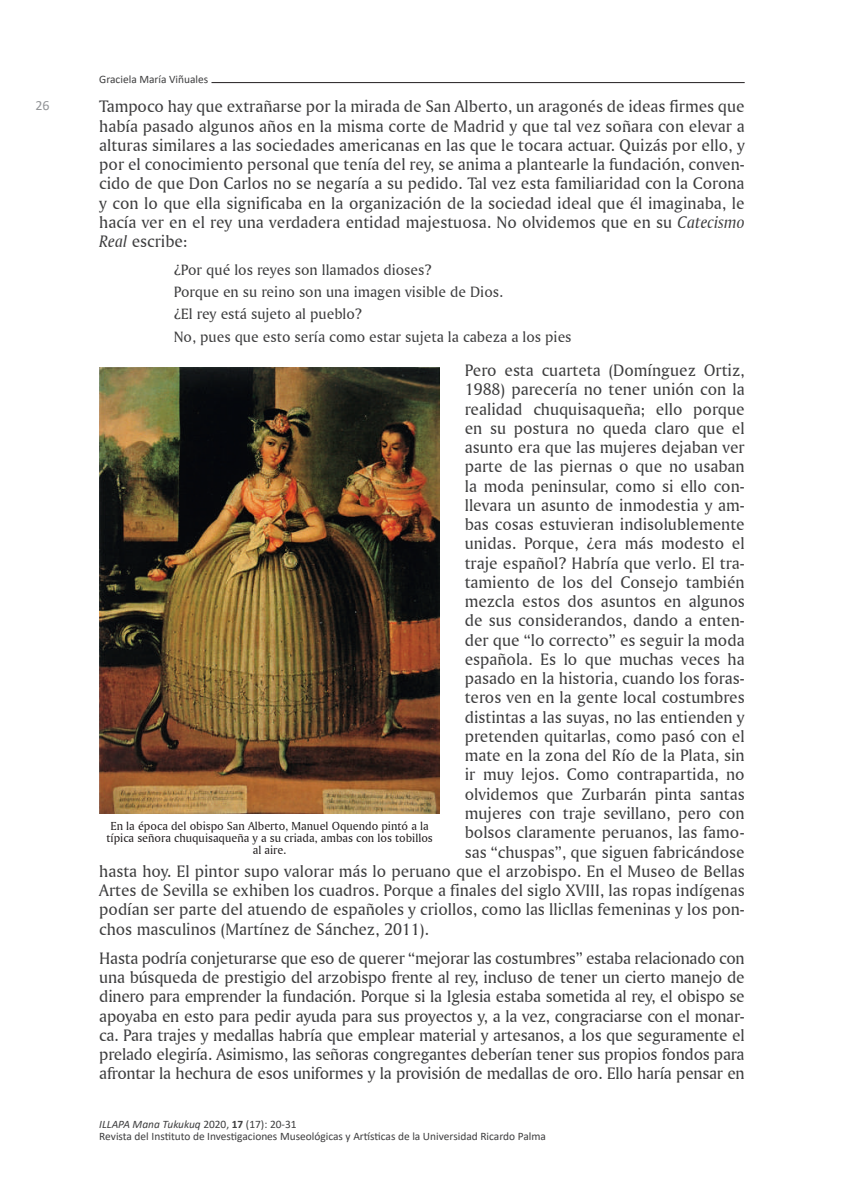
<style>
.page{position:relative;width:844px;height:1191px;background:#fff}
.page>*{position:absolute;margin:0;border:0;box-sizing:border-box;transform-origin:0 0}
.t1{font:17.5px/19.2px "Amerigo BT Roman A";color:#3e3e3f;text-align:justify}
.t2{font:15.75px/22.4px "Amerigo BT Roman A";color:#3e3e3f}
.t3{font:14px "Calibri";color:#939598}
.t4{font:12.25px/12.2px "Amerigo BT Roman A";color:#231f20;text-align:center}
.t5{font:11.38px/11.4px "Calibri";color:#3e3e3f}
.s1{font-family:"Amerigo BT Italic A"}
.s2{font-style:italic}
.s3{font-weight:700}
</style>
<div class="page">
<hr style="left:211px;top:82px;width:533px;height:1px;background:#231f20">
<img style="left:99px;top:367px;width:341px;height:447px">
<p class="t3" style="left:35px;top:95px;width:16px">26</p>
<p class="t5" style="left:99px;top:73px;width:110px">Graciela María Viñuales</p>
<p class="t1" style="left:99px;top:96px;width:646px">Tampoco hay que extrañarse por la mirada de San Alberto, un aragonés de ideas firmes que había pasado algunos años en la misma corte de Madrid y que tal vez soñara con elevar a alturas similares a las sociedades americanas en las que le tocara actuar. Quizás por ello, y por el conocimiento personal que tenía del rey, se anima a plantearle la fundación, conven&shy;cido de que Don Carlos no se negaría a su pedido. Tal vez esta familiaridad con la Corona y con lo que ella significaba en la organización de la sociedad ideal que él imaginaba, le hacía ver en el rey una verdadera entidad majestuosa. No olvidemos que en su <span class="s1">Catecismo Real</span> escribe:</p>
<p class="t2" style="left:174px;top:258px;width:399px">¿Por qué los reyes son llamados dioses?<br>Porque en su reino son una imagen visible de Dios.<br>¿El rey está sujeto al pueblo?<br>No, pues que esto sería como estar sujeta la cabeza a los pies</p>
<p class="t1" style="left:464px;top:360px;width:281px">Pero esta cuarteta (Domínguez Ortiz,</p>
<p class="t1" style="left:464px;top:379px;width:281px">1988) parecería no tener unión con la</p>
<p class="t1" style="left:464px;top:399px;width:281px">realidad chuquisaqueña; ello porque</p>
<p class="t1" style="left:464px;top:418px;width:281px">en su postura no queda claro que el</p>
<p class="t1" style="left:464px;top:437px;width:281px">asunto era que las mujeres dejaban ver</p>
<p class="t1" style="left:464px;top:456px;width:281px">parte de las piernas o que no usaban</p>
<p class="t1" style="left:464px;top:476px;width:281px">la moda peninsular, como si ello con-</p>
<p class="t1" style="left:464px;top:495px;width:281px">llevara un asunto de inmodestia y am-</p>
<p class="t1" style="left:464px;top:514px;width:281px">bas cosas estuvieran indisolublemente</p>
<p class="t1" style="left:464px;top:533px;width:281px">unidas. Porque, ¿era más modesto el</p>
<p class="t1" style="left:464px;top:553px;width:281px">traje español? Habría que verlo. El tra-</p>
<p class="t1" style="left:464px;top:572px;width:281px">tamiento de los del Consejo también</p>
<p class="t1" style="left:464px;top:591px;width:281px">mezcla estos dos asuntos en algunos</p>
<p class="t1" style="left:464px;top:610px;width:281px">de sus considerandos, dando a enten-</p>
<p class="t1" style="left:464px;top:630px;width:281px">der que “lo correcto” es seguir la moda</p>
<p class="t1" style="left:464px;top:649px;width:281px">española. Es lo que muchas veces ha</p>
<p class="t1" style="left:464px;top:668px;width:281px">pasado en la historia, cuando los foras-</p>
<p class="t1" style="left:464px;top:687px;width:281px">teros ven en la gente local costumbres</p>
<p class="t1" style="left:464px;top:707px;width:281px">distintas a las suyas, no las entienden y</p>
<p class="t1" style="left:464px;top:726px;width:281px">pretenden quitarlas, como pasó con el</p>
<p class="t1" style="left:464px;top:745px;width:281px">mate en la zona del Río de la Plata, sin</p>
<p class="t1" style="left:464px;top:764px;width:281px">ir muy lejos. Como contrapartida, no</p>
<p class="t1" style="left:464px;top:784px;width:281px">olvidemos que Zurbarán pinta santas</p>
<p class="t1" style="left:464px;top:803px;width:281px">mujeres con traje sevillano, pero con</p>
<p class="t1" style="left:464px;top:822px;width:281px">bolsos claramente peruanos, las famo-</p>
<p class="t1" style="left:464px;top:841px;width:281px">sas “chuspas”, que siguen fabricándose</p>
<p class="t1" style="left:99px;top:861px;width:646px">hasta hoy. El pintor supo valorar más lo peruano que el arzobispo. En el Museo de Bellas</p>
<p class="t1" style="left:99px;top:880px;width:646px">Artes de Sevilla se exhiben los cuadros. Porque a finales del siglo XVIII, las ropas indígenas</p>
<p class="t1" style="left:99px;top:899px;width:646px">podían ser parte del atuendo de españoles y criollos, como las llicllas femeninas y los pon-</p>
<p class="t1" style="left:99px;top:918px;width:331px">chos masculinos (Martínez de Sánchez, 2011).</p>
<p class="t1" style="left:99px;top:948px;width:646px">Hasta podría conjeturarse que eso de querer “mejorar las costumbres” estaba relacionado con una búsqueda de prestigio del arzobispo frente al rey, incluso de tener un cierto manejo de dinero para emprender la fundación. Porque si la Iglesia estaba sometida al rey, el obispo se apoyaba en esto para pedir ayuda para sus proyectos y, a la vez, congraciarse con el monar&shy;ca. Para trajes y medallas habría que emplear material y artesanos, a los que seguramente el prelado elegiría. Asimismo, las señoras congregantes deberían tener sus propios fondos para afrontar la hechura de esos uniformes y la provisión de medallas de oro. Ello haría pensar en</p>
<p class="t4" style="left:106px;top:819px;width:328px">En la época del obispo San Alberto, Manuel Oquendo pintó a la típica señora chuquisaqueña y a su criada, ambas con los tobillos al aire.</p>
<p class="t5" style="left:99px;top:1118px;width:448px"><span class="s2">ILLAPA Mana Tukukuq</span> 2020, <span class="s3">17</span> (17): 20-31<br>Revista del Instituto de Investigaciones Museológicas y Artísticas de la Universidad Ricardo Palma</p>
</div>
